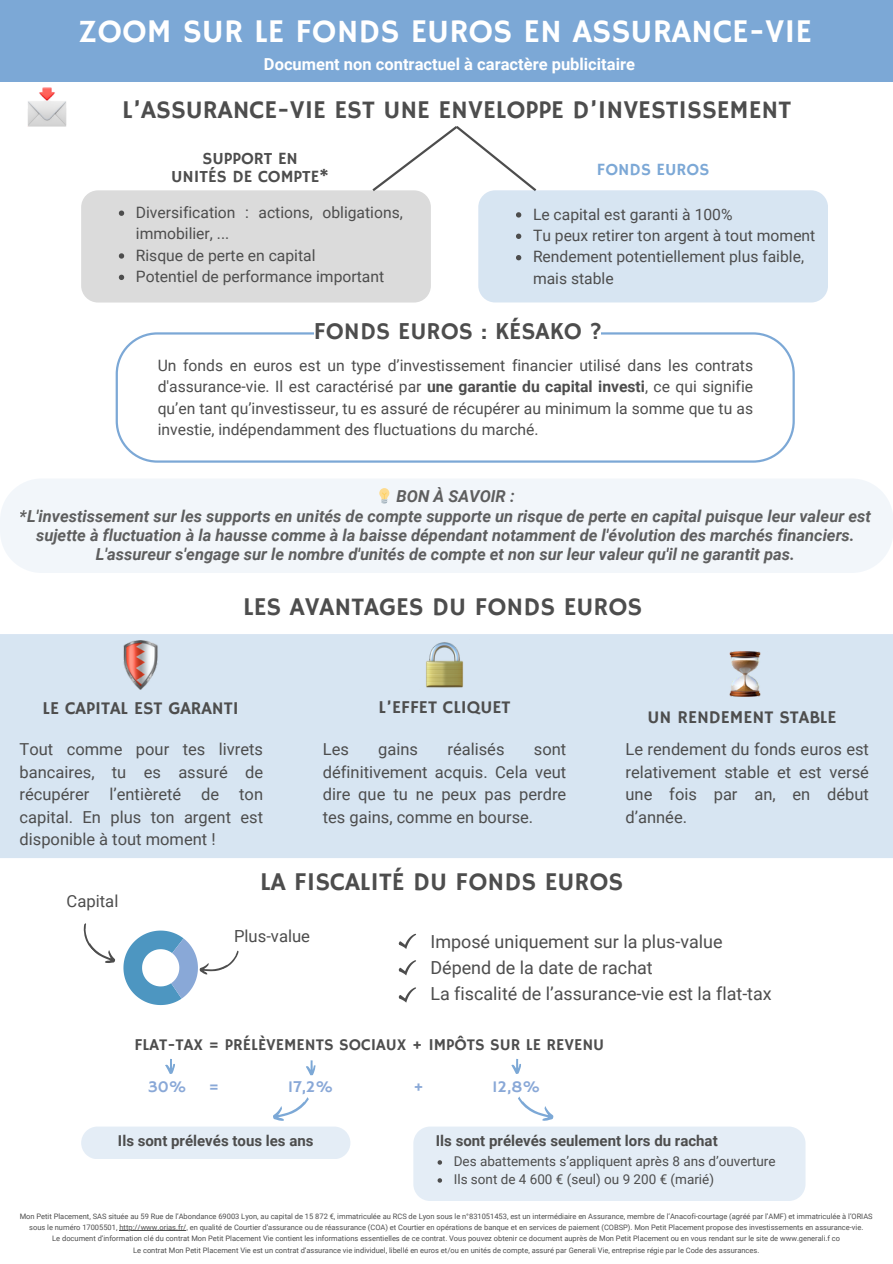
<style>
.page{position:relative;width:893px;height:1264px;background:#fff}
.page>*{position:absolute;margin:0;border:0;box-sizing:border-box;transform-origin:0 0}
.t1{font:33px "Hammersmith One";color:#fff}
.t2{font:25.5px "Hammersmith One";color:#4d4d4d}
.t3{font:24.15px "Hammersmith One";color:#4d4d4d}
.t4{font:18px/25.8px "Roboto";color:#4d4d4d}
.t5{font:18px "Hammersmith One";color:#4d4d4d}
.t6{font:17.1px/18.1px "Hammersmith One";color:#4d4d4d;text-align:center}
.t7{font:17.1px "Hammersmith One";color:#7ca8d6}
.t8{font:16.65px "Roboto";color:#4d4d4d}
.t9{font:16.5px/22.5px "Roboto";color:#4d4d4d;text-align:justify}
.t10{font:italic 700 16.5px "Roboto";color:#4d4d4d}
.t11{font:16.5px "Hammersmith One";color:#4d4d4d}
.t12{font:700 16.5px "Roboto";color:#fff}
.t13{font:16.5px "Hammersmith One";color:#89a8d7}
.t14{font:15.6px/21.5px "Roboto";color:#4d4d4d}
.t15{font:700 15px "Roboto";color:#4d4d4d}
.t16{font:13.5px "Roboto";color:#4d4d4d}
.t17{font:7.5px/11.2px "Roboto";color:#4d4d4d;text-align:center}
.s1{font-weight:700}
</style>
<div class="page">
<svg style="left:116px;top:332px;width:678px;height:130px"></svg>
<div style="left:313px;top:304px;width:287px;height:59px;background:#fff"></div>
<div style="left:0;top:634px;width:892px;height:224px;background:#d7e5f2"></div>
<img style="left:419px;top:639px;width:50px;height:50px">
<img style="left:116px;top:640px;width:49px;height:50px">
<img style="left:722px;top:651px;width:45px;height:45px">
<div style="left:0;top:0;width:892px;height:81px;background:#7ca8d6"></div>
<svg style="left:372px;top:126px;width:165px;height:64px"></svg>
<img style="left:27px;top:87px;width:39px;height:40px">
<div style="left:81px;top:190px;width:350px;height:112px;background:#dbdbdb;border-radius:17px"></div>
<div style="left:478px;top:190px;width:350px;height:112px;background:#d7e5f2;border-radius:17px"></div>
<svg style="left:83px;top:923px;width:156px;height:83px"></svg>
<svg style="left:398px;top:960px;width:18px;height:15px"></svg>
<svg style="left:398px;top:987px;width:18px;height:15px"></svg>
<svg style="left:398px;top:933px;width:18px;height:16px"></svg>
<svg style="left:165px;top:1058px;width:10px;height:16px"></svg>
<svg style="left:306px;top:1060px;width:10px;height:15px"></svg>
<svg style="left:511px;top:1058px;width:10px;height:16px"></svg>
<svg style="left:119px;top:210px;width:5px;height:6px"></svg>
<svg style="left:119px;top:253px;width:5px;height:6px"></svg>
<svg style="left:119px;top:275px;width:5px;height:5px"></svg>
<svg style="left:516px;top:212px;width:5px;height:5px"></svg>
<svg style="left:516px;top:234px;width:5px;height:5px"></svg>
<svg style="left:516px;top:255px;width:5px;height:5px"></svg>
<svg style="left:81px;top:1097px;width:269px;height:62px"></svg>
<svg style="left:413px;top:1096px;width:392px;height:104px"></svg>
<div style="left:0;top:479px;width:892px;height:94px;background:#f2f6fa"></div>
<hr style="left:119px;top:1230px;width:67px;height:1px;background:#4d4d4d">
<svg style="left:379px;top:488px;width:10px;height:16px"></svg>
<p class="t1" style="left:78px;top:12px;width:735px">ZOOM SUR LE FONDS EUROS EN ASSURANCE-VIE</p>
<p class="t12" style="left:264px;top:55px;width:372px">Document non contractuel à caractère publicitaire</p>
<h2 class="t2" style="left:122px;top:95px;width:670px">L’ASSURANCE-VIE EST UNE ENVELOPPE D’INVESTISSEMENT</h2>
<h3 class="t6" style="left:171px;top:150px;width:159px">SUPPORT EN<br>UNITÉS DE COMPTE*</h3>
<h5 class="t7" style="left:597px;top:159px;width:114px">FONDS EUROS</h5>
<p class="t14" style="left:136px;top:202px;width:268px">Diversification : actions, obligations, immobilier, ...</p>
<h3 class="t14" style="left:136px;top:245px;width:181px">Risque de perte en capital</h3>
<h5 class="t14" style="left:136px;top:266px;width:250px">Potentiel de performance important</h5>
<p class="t14" style="left:533px;top:204px;width:201px">Le capital est garanti à 100%</p>
<h3 class="t14" style="left:533px;top:225px;width:284px">Tu peux retirer ton argent à tout moment</h3>
<h5 class="t14" style="left:533px;top:246px;width:272px">Rendement potentiellement plus faible, mais stable</h5>
<p class="t3" style="left:313px;top:318px;width:290px">FONDS EUROS : KÉSAKO ?</p>
<p class="t14" style="left:158px;top:355px;width:597px;text-align:justify">Un fonds en euros est un type d’investissement financier utilisé dans les contrats d'assurance-vie. Il est caractérisé par <span class="s1">une garantie du capital investi</span>, ce qui signifie qu’en tant qu’investisseur, tu es assuré de récupérer au minimum la somme que tu as investie, indépendamment des fluctuations du marché.</p>
<h3 class="t10" style="left:396px;top:487px;width:119px">BON À SAVOIR :</h3>
<h3 class="t10" style="left:20px;top:506px;width:852px">*L'investissement sur les supports en unités de compte supporte un risque de perte en capital puisque leur valeur est</h3>
<h3 class="t10" style="left:36px;top:525px;width:820px">sujette à fluctuation à la hausse comme à la baisse dépendant notamment de l'évolution des marchés financiers.</h3>
<h3 class="t10" style="left:96px;top:544px;width:700px">L'assureur s'engage sur le nombre d'unités de compte et non sur leur valeur qu'il ne garantit pas.</h3>
<p class="t2" style="left:243px;top:592px;width:401px">LES AVANTAGES DU FONDS EUROS</p>
<p class="t5" style="left:43px;top:697px;width:198px">LE CAPITAL EST GARANTI</p>
<p class="t9" style="left:20px;top:738px;width:245px">Tout comme pour tes livrets bancaires, tu es assuré de récupérer l’entièreté de ton capital. En plus ton argent est disponible à tout moment !</p>
<h2 class="t5" style="left:378px;top:697px;width:133px">L’EFFET CLIQUET</h2>
<p class="t9" style="left:323px;top:738px;width:28px">Les</p>
<p class="t9" style="left:378px;top:738px;width:41px">gains</p>
<p class="t9" style="left:447px;top:738px;width:59px">réalisés</p>
<p class="t9" style="left:323px;top:738px;width:245px;text-indent:211px">sont définitivement acquis. Cela veut dire que tu ne peux pas perdre tes gains, comme en bourse.</p>
<h4 class="t5" style="left:647px;top:706px;width:190px">UN RENDEMENT STABLE</h4>
<h2 class="t9" style="left:625px;top:738px;width:245px">Le rendement du fonds euros est relativement stable et est versé une fois par an, en début d’année.</h2>
<h5 class="t8" style="left:67px;top:891px;width:53px">Capital</h5>
<p class="t2" style="left:260px;top:867px;width:364px">LA FISCALITÉ DU FONDS EUROS</p>
<h2 class="t8" style="left:234px;top:926px;width:77px">Plus-value</h2>
<p class="t4" style="left:430px;top:929px;width:343px">Imposé uniquement sur la plus-value<br>Dépend de la date de rachat<br>La fiscalité de l’assurance-vie est la flat-tax</p>
<h5 class="t11" style="left:134px;top:1034px;width:471px">FLAT-TAX = PRÉLÈVEMENTS SOCIAUX + IMPÔTS SUR LE REVENU</h5>
<p class="t13" style="left:148px;top:1077px;width:40px">30%</p>
<p class="t13" style="left:208px;top:1077px;width:12px">=</p>
<p class="t13" style="left:413px;top:1077px;width:12px">+</p>
<p class="t13" style="left:492px;top:1077px;width:50px">12,8%</p>
<h3 class="t13" style="left:288px;top:1077px;width:47px">17,2%</h3>
<p class="t15" style="left:118px;top:1132px;width:197px">Ils sont prélevés tous les ans</p>
<h5 class="t15" style="left:436px;top:1132px;width:283px">Ils sont prélevés seulement lors du rachat</h5>
<h3 class="t16" style="left:453px;top:1153px;width:323px">Des abattements s’appliquent après 8 ans d’ouverture</h3>
<p class="t16" style="left:453px;top:1171px;width:262px">Ils sont de 4 600 € (seul) ou 9 200 € (marié)</p>
<p class="t17" style="left:20px;top:1210px;width:854px">Mon Petit Placement, SAS située au 59 Rue de l’Abondance 69003 Lyon, au capital de 15 872 €, immatriculée au RCS de Lyon sous le n°831051453, est un intermédiaire en Assurance, membre de l’Anacofi-courtage (agréé par l’AMF) et immatriculée à l’ORIAS sous le numéro 17005501, http://www.orias.fr/, en qualité de Courtier d’assurance ou de réassurance (COA) et Courtier en opérations de banque et en services de paiement (COBSP). Mon Petit Placement propose des investissements en assurance-vie.</p>
<h3 class="t17" style="left:52px;top:1232px;width:789px">Le document d’information clé du contrat Mon Petit Placement Vie contient les informations essentielles de ce contrat. Vous pouvez obtenir ce document auprès de Mon Petit Placement ou en vous rendant sur le site de www.generali.f co<br>Le contrat Mon Petit Placement Vie est un contrat d’assurance vie individuel, libellé en euros et/ou en unités de compte, assuré par Generali Vie, entreprise régie par le Code des assurances.</h3>
</div>
